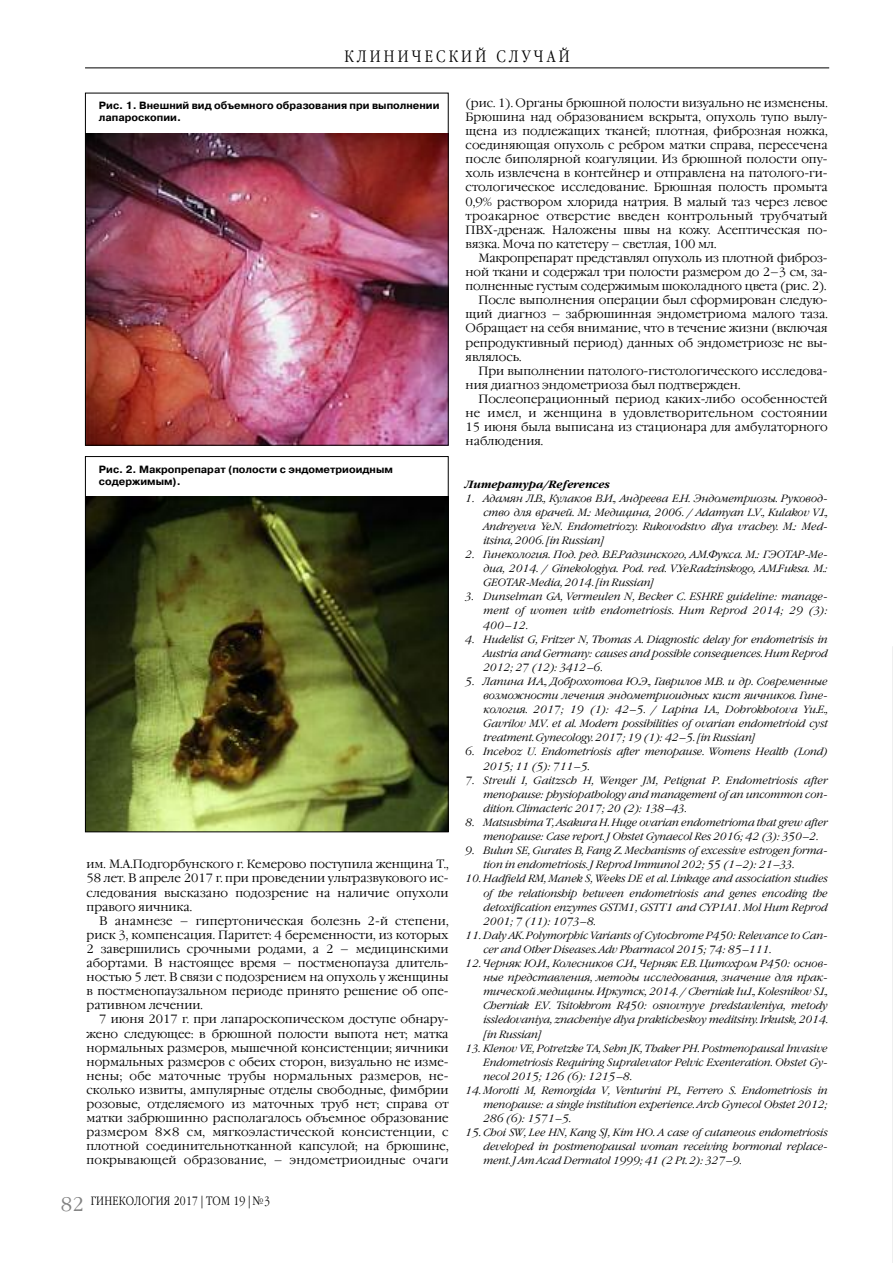
<style>
.page{position:relative;width:893px;height:1263px;background:#fff}
.page>*{position:absolute;margin:0;border:0;box-sizing:border-box;transform-origin:0 0}
.t1{font:300 19.5px "Garamond Narrow C";color:#808080;scale:1.2 1}
.t2{font:300 16.5px "Garamond Narrow C";letter-spacing:.195em;color:#000}
.t3{font:300 12px/14.1px "Garamond C";color:#000;text-align:justify}
.t4{font:300 12px "Garamond Narrow C";letter-spacing:.025em;color:#000}
.t5{font:italic 300 10.5px/14.1px "Garamond C";color:#000;text-align:justify}
.t6{font:700 10.5px/12px "Pragmatica C";color:#000}
.t7{font:italic 700 10.5px "Garamond C";color:#000}
.s1{font-family:"Lucida Grande";font-weight:400}
</style>
<div class="page">
<hr style="left:85px;top:68px;width:744px;height:1px;background:#000">
<img style="left:87px;top:134px;width:360px;height:310px">
<div style="left:85px;top:93px;width:364px;height:353px;border:1px solid #000"></div>
<img style="left:87px;top:496px;width:360px;height:334px">
<div style="left:85px;top:456px;width:364px;height:376px;border:1px solid #000"></div>
<svg style="left:892px;top:646px;width:1px;height:617px"></svg>
<h2 class="t2" style="left:345px;top:47px;width:227px">КЛИНИЧЕСКИЙ СЛУЧАЙ</h2>
<p class="t6" style="left:99px;top:100px;width:342px">Рис. 1. Внешний вид объемного образования при выполнении лапароскопии.</p>
<p class="t6" style="left:99px;top:463px;width:295px">Рис. 2. Макропрепарат (полости с эндометриоидным содержимым).</p>
<p class="t3" style="left:87px;top:857px;width:364px">им. М.А.Подгорбунского г. Кемерово поступила женщина Т., 58 лет. В апреле 2017 г. при проведении ультразвукового ис&shy;следования высказано подозрение на наличие опухоли правого яичника.</p>
<p class="t3" style="left:87px;top:914px;width:364px;text-indent:13px">В анамнезе – гипертоническая болезнь 2-й степени, риск 3, компенсация. Паритет: 4 беременности, из которых 2 завершились срочными родами, а 2 – медицинскими абортами. В настоящее время – постменопауза длитель&shy;ностью 5 лет. В связи с подозрением на опухоль у женщины в постменопаузальном периоде принято решение об опе&shy;ративном лечении.</p>
<p class="t3" style="left:87px;top:1013px;width:364px;text-indent:13px">7 июня 2017 г. при лапароскопическом доступе обнару&shy;жено следующее: в брюшной полости выпота нет; матка нормальных размеров, мышечной консистенции; яичники нормальных размеров с обеих сторон, визуально не изме&shy;нены; обе маточные трубы нормальных размеров, не&shy;сколько извиты, ампулярные отделы свободные, фимбрии розовые, отделяемого из маточных труб нет; справа от матки забрюшинно располагалось объемное образование размером 8<span class="s1">×</span>8 см, мягкоэластической консистенции, с плотной соединительнотканной капсулой; на брюшине, покрывающей образование, – эндометриоидные очаги</p>
<h1 class="t1" style="left:61px;top:1193px;width:21px">82</h1>
<p class="t4" style="left:91px;top:1194px;width:181px">ГИНЕКОЛОГИЯ 2017 | ТОМ 19 | №3</p>
<p class="t3" style="left:466px;top:96px;width:364px">(рис. 1). Органы брюшной полости визуально не изменены.<br>Брюшина над образованием вскрыта, опухоль тупо вылу&shy;щена из подлежащих тканей; плотная, фиброзная ножка, соединяющая опухоль с ребром матки справа, пересечена после биполярной коагуляции. Из брюшной полости опу&shy;холь извлечена в контейнер и отправлена на патолого-ги&shy;стологическое исследование. Брюшная полость промыта 0,9% раствором хлорида натрия. В малый таз через левое троакарное отверстие введен контрольный трубчатый ПВХ-дренаж. Наложены швы на кожу. Асептическая по&shy;вязка. Моча по катетеру – светлая, 100 мл.</p>
<p class="t3" style="left:478px;top:251px;width:351px">Макропрепарат представлял опухоль из плотной фиброз-</p>
<p class="t3" style="left:466px;top:265px;width:364px">ной ткани и содержал три полости размером до 2–3 см, за-</p>
<p class="t3" style="left:466px;top:279px;width:362px">полненные густым содержимым шоколадного цвета (рис. 2).</p>
<p class="t3" style="left:478px;top:293px;width:351px">После выполнения операции был сформирован следую-</p>
<p class="t3" style="left:466px;top:308px;width:364px">щий диагноз – забрюшинная эндометриома малого таза.</p>
<p class="t3" style="left:466px;top:322px;width:364px">Обращает на себя внимание, что в течение жизни (включая</p>
<p class="t3" style="left:466px;top:336px;width:364px">репродуктивный период) данных об эндометриозе не вы-</p>
<p class="t3" style="left:466px;top:350px;width:57px">являлось.</p>
<p class="t3" style="left:478px;top:364px;width:351px">При выполнении патолого-гистологического исследова-</p>
<p class="t3" style="left:466px;top:378px;width:276px">ния диагноз эндометриоза был подтвержден.</p>
<p class="t3" style="left:478px;top:392px;width:351px">Послеоперационный период каких-либо особенностей</p>
<p class="t3" style="left:466px;top:406px;width:364px">не имел, и женщина в удовлетворительном состоянии</p>
<p class="t3" style="left:466px;top:420px;width:364px">15 июня была выписана из стационара для амбулаторного</p>
<p class="t3" style="left:466px;top:434px;width:79px">наблюдения.</p>
<p class="t7" style="left:466px;top:478px;width:146px">Литература/References</p>
<p class="t5" style="left:483px;top:491px;width:346px;text-indent:-18px">1. Адамян Л.В., Кулаков В.И., Андреева Е.Н. Эндометриозы. Руковод&shy;ство для врачей. М.: Медицина, 2006. / Adamyan L.V., Kulakov V.I., Andreyeva Ye.N. Endometriozy. Rukovodstvo dlya vrachey. M.: Med&shy;itsina, 2006. [in Russian]</p>
<p class="t5" style="left:483px;top:548px;width:346px;text-indent:-18px">2. Гинекология. Под. ред. В.Е.Радзинского, А.М.Фукса. М.: ГЭОТАР-Ме&shy;диа, 2014. / Ginekologiya. Pod. red. V.Ye.Radzinskogo, A.M.Fuksa. M.:<br>GEOTAR-Media, 2014. [in Russian]</p>
<p class="t5" style="left:483px;top:590px;width:346px;text-indent:-18px">3. Dunselman GA, Vermeulen N, Becker C. ESHRE guideline: manage&shy;ment of women with endometriosis. Hum Reprod 2014; 29 (3):<br>400–12.</p>
<p class="t5" style="left:483px;top:632px;width:346px;text-indent:-18px">4. Hudelist G, Fritzer N, Thomas A. Diagnostic delay for endometrisis in Austria and Germany: causes and possible consequences. Hum Reprod 2012; 27 (12): 3412–6.</p>
<p class="t5" style="left:483px;top:675px;width:346px;text-indent:-18px">5. Лапина И.А., Доброхотова Ю.Э., Гаврилов М.В. и др. Современные возможности лечения эндометриоидных кист яичников. Гине&shy;кология. 2017; 19 (1): 42–5. / Lapina I.A., Dobrokhotova Yu.E., Gavrilov M.V. et al. Modern possibilities of ovarian endometrioid cyst treatment. Gynecology. 2017; 19 (1): 42–5. [in Russian]</p>
<p class="t5" style="left:483px;top:745px;width:346px;text-indent:-18px">6. Inceboz U. Endometriosis after menopause. Womens Health (Lond)<br>2015; 11 (5): 711–5.</p>
<p class="t5" style="left:483px;top:773px;width:346px;text-indent:-18px">7. Streuli I, Gaitzsch H, Wenger JM, Petignat P. Endometriosis after menopause: physiopathology and management of an uncommon con&shy;dition. Climacteric 2017; 20 (2): 138–43.</p>
<p class="t5" style="left:483px;top:816px;width:346px;text-indent:-18px">8. Matsushima T, Asakura H. Huge ovarian endometrioma that grew after menopause: Case report. J Obstet Gynaecol Res 2016; 42 (3): 350–2.</p>
<p class="t5" style="left:483px;top:844px;width:346px;text-indent:-18px">9. Bulun SE, Gurates B, Fang Z. Mechanisms of excessive estrogen forma&shy;tion in endometriosis. J Reprod Immunol 202; 55 (1–2): 21–33.</p>
<p class="t5" style="left:483px;top:872px;width:346px;text-indent:-18px">10. Hadfield RM, Manek S, Weeks DE et al. Linkage and association studies of the relationship between endometriosis and genes encoding the detoxification enzymes GSTM1, GSTT1 and CYP1A1. Mol Hum Reprod 2001; 7 (11): 1073–8.</p>
<p class="t5" style="left:483px;top:928px;width:346px;text-indent:-18px">11. Daly AK. Polymorphic Variants of Cytochrome P450: Relevance to Can&shy;cer and Other Diseases. Adv Pharmacol 2015; 74: 85–111.</p>
<p class="t5" style="left:483px;top:957px;width:346px;text-indent:-18px">12. Черняк Ю.И., Колесников С.И., Черняк Е.В. Цитохром Р450: основ&shy;ные представления, методы исследования, значение для прак&shy;тической медицины. Иркутск, 2014. / Cherniak Iu.I., Kolesnikov S.I., Cherniak E.V. Tsitokhrom R450: osnovnyye predstavleniya, metody issledovaniya, znacheniye dlya prakticheskoy meditsiny. Irkutsk, 2014. [in Russian]</p>
<p class="t5" style="left:483px;top:1041px;width:346px;text-indent:-18px">13. Klenov VE, Potretzke TA, Sehn JK, Thaker PH. Postmenopausal Invasive Endometriosis Requiring Supralevator Pelvic Exenteration. Obstet Gy&shy;necol 2015; 126 (6): 1215–8.</p>
<p class="t5" style="left:483px;top:1084px;width:346px;text-indent:-18px">14. Morotti M, Remorgida V, Venturini PL, Ferrero S. Endometriosis in menopause: a single institution experience. Arch Gynecol Obstet 2012; 286 (6): 1571–5.</p>
<p class="t5" style="left:483px;top:1126px;width:346px;text-indent:-18px">15. Choi SW, Lee HN, Kang SJ, Kim HO. A case of cutaneous endometriosis developed in postmenopausal woman receiving hormonal replace&shy;ment. J Am Acad Dermatol 1999; 41 (2 Pt. 2): 327–9.</p>
</div>
